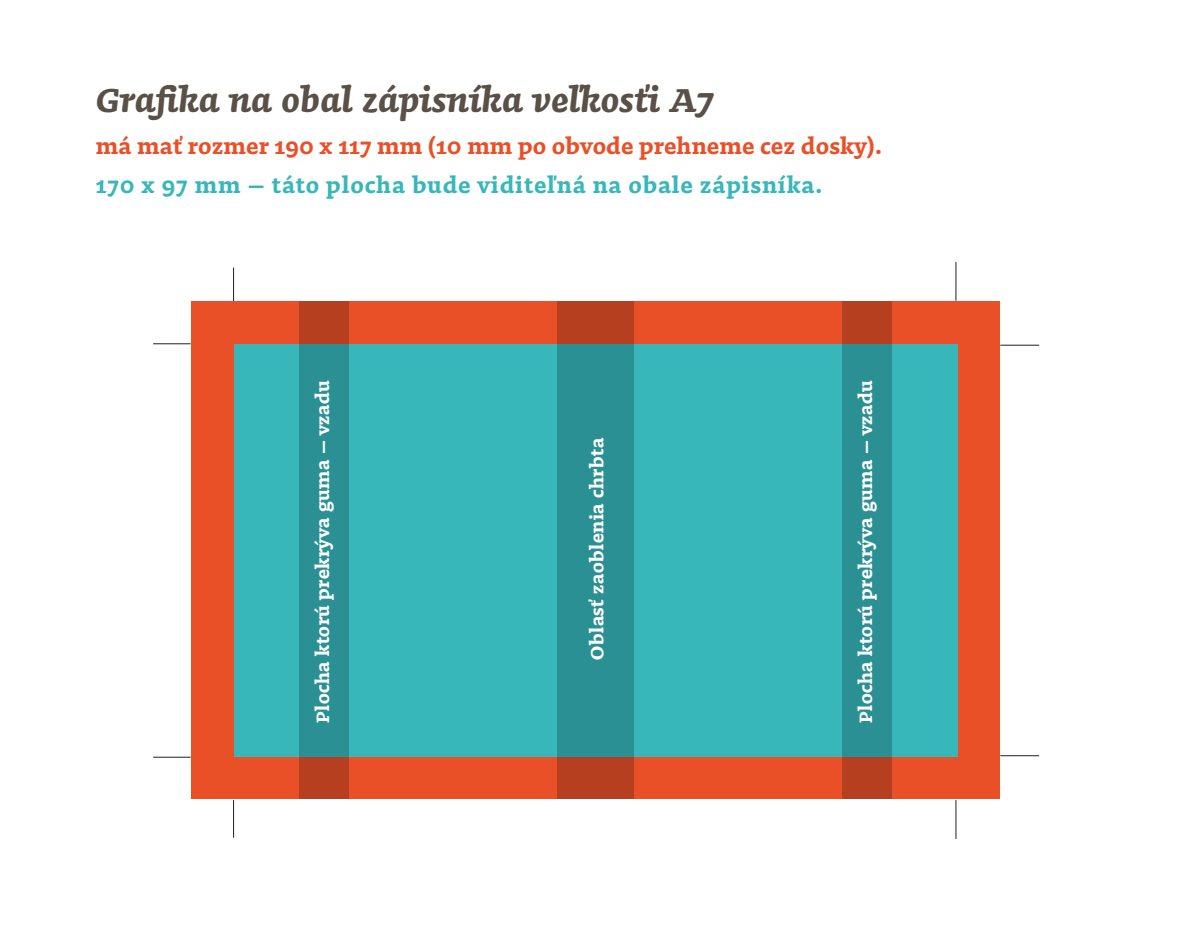
<style>
.page{position:relative;width:1191px;height:936px;background:#fff}
.page>*{position:absolute;margin:0;border:0;box-sizing:border-box;transform-origin:0 0}
.t1{font:italic 700 39px "Doko";letter-spacing:.01em;color:#595047}
.t2{font:700 25.5px "Doko";letter-spacing:.025em;color:#e95028}
.t3{font:700 25.5px "Doko";letter-spacing:.055em;color:#37b7ba}
.t4{font:700 21px "Doko";letter-spacing:.03em;color:#fff}
</style>
<div class="page">
<hr style="left:955px;top:262px;width:1px;height:39px;background:#231f20">
<hr style="left:1000px;top:345px;width:39px;height:1px;background:#231f20">
<hr style="left:955px;top:800px;width:1px;height:38px;background:#231f20">
<hr style="left:1000px;top:755px;width:39px;height:1px;background:#231f20">
<hr style="left:153px;top:343px;width:38px;height:1px;background:#231f20">
<hr style="left:233px;top:267px;width:1px;height:36px;background:#231f20">
<hr style="left:153px;top:756px;width:38px;height:1px;background:#231f20">
<hr style="left:233px;top:800px;width:1px;height:37px;background:#231f20">
<div style="left:191px;top:301px;width:808px;height:498px;background:#e95028"></div>
<div style="left:234px;top:344px;width:723px;height:412px;background:#37b7ba"></div>
<svg style="left:557px;top:301px;width:77px;height:498px;background:#428280"></svg>
<svg style="left:299px;top:301px;width:50px;height:498px;background:#428280"></svg>
<svg style="left:842px;top:301px;width:49px;height:498px;background:#428280"></svg>
<p class="t1" style="left:96px;top:75px;width:618px">Grafika na obal zápisníka veľkosťi A7</p>
<p class="t2" style="left:96px;top:130px;width:786px">má mať rozmer 190 x 117 mm (10 mm po obvode prehneme cez dosky).</p>
<p class="t3" style="left:96px;top:169px;width:727px">170 x 97 mm – táto plocha bude viditeľná na obale zápisníka.</p>
<p class="t4" style="left:309px;top:723px;width:345px;rotate:-90deg">Plocha ktorú prekrýva guma – vzadu</p>
<p class="t4" style="left:852px;top:723px;width:345px;rotate:-90deg">Plocha ktorú prekrýva guma – vzadu</p>
<p class="t4" style="left:583px;top:659px;width:223px;rotate:-90deg">Oblasť zaoblenia chrbta</p>
</div>
